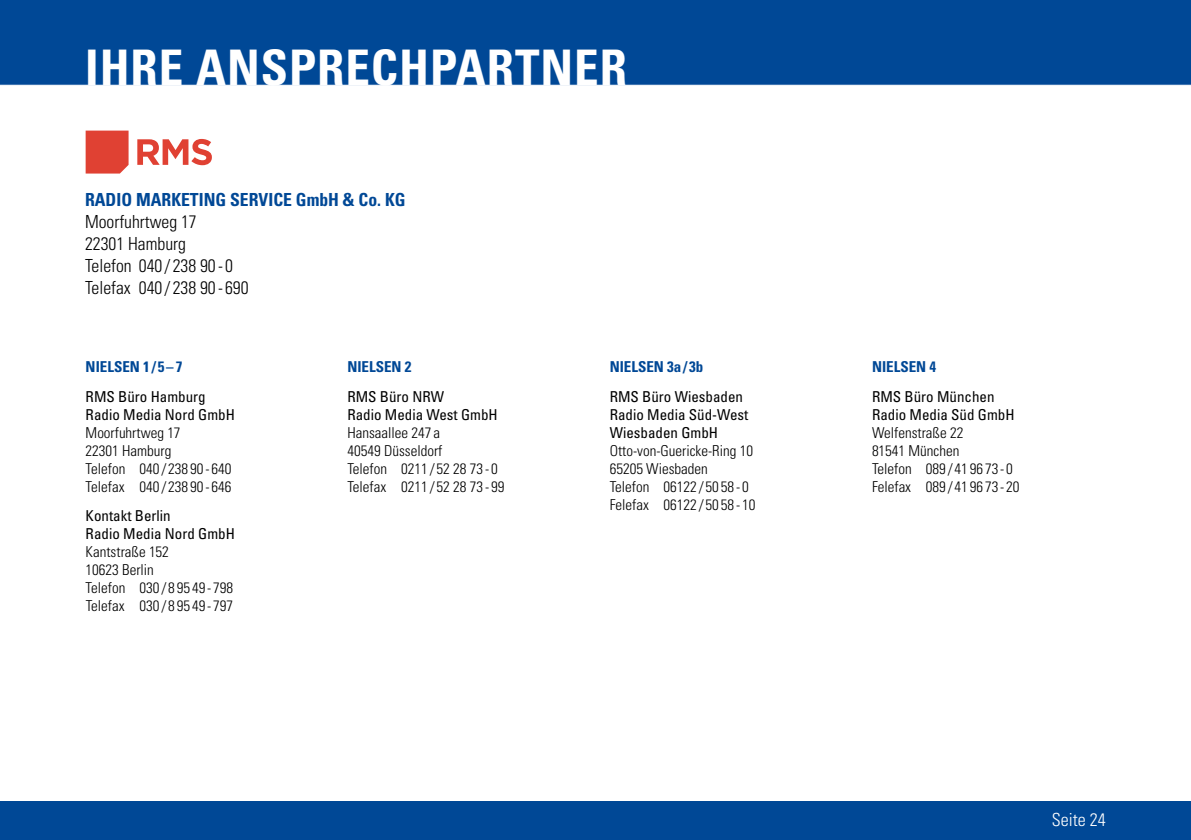
<style>
.page{position:relative;width:1191px;height:840px;background:#fff}
.page>*{position:absolute;margin:0;border:0;box-sizing:border-box;transform-origin:0 0}
.t1{font:700 condensed 49px "Univers";letter-spacing:.02em;color:#fff}
.t2{font:300 condensed 18px/22px "Univers";color:#000}
.t3{font:700 condensed 18px "Univers";color:#004896}
.t4{font:300 condensed 18px "Univers";color:#fff}
.t5{font:300 condensed 15px/18px "Univers";color:#000}
.t6{font:condensed 15px/18px "Univers";color:#000}
.t7{font:700 condensed 15px "Univers";color:#004896}
</style>
<div class="page">
<div style="left:0;top:0;width:1191px;height:86px;background:#004896"></div>
<div style="left:0;top:800px;width:1191px;height:39px;background:#004896"></div>
<div style="left:86px;top:130px;width:43px;height:43px;background:#e04133"></div>
<svg style="left:137px;top:139px;width:75px;height:26px"></svg>
<h1 class="t1" style="left:85px;top:38px;width:543px">IHRE ANSPRECHPARTNER</h1>
<p class="t3" style="left:85px;top:189px;width:322px">RADIO MARKETING SERVICE GmbH &amp; Co. KG</p>
<p class="t2" style="left:85px;top:211px;width:165px">Moorfuhrtweg 17<br>22301 Hamburg<br>Telefon 040 / 238 90 - 0<br>Telefax 040 / 238 90 - 690</p>
<p class="t7" style="left:86px;top:358px;width:98px">NIELSEN 1 / 5 – 7</p>
<p class="t6" style="left:86px;top:387px;width:151px">RMS Büro Hamburg<br>Radio Media Nord GmbH</p>
<p class="t5" style="left:86px;top:423px;width:147px">Moorfuhrtweg 17<br>22301 Hamburg<br>Telefon 040 / 238 90 - 640<br>Telefax 040 / 238 90 - 646</p>
<p class="t6" style="left:86px;top:506px;width:151px">Kontakt Berlin<br>Radio Media Nord GmbH</p>
<p class="t5" style="left:86px;top:542px;width:149px">Kantstraße 152<br>10623 Berlin<br>Telefon 030 / 8 95 49 - 798<br>Telefax 030 / 8 95 49 - 797</p>
<p class="t7" style="left:347px;top:358px;width:66px">NIELSEN 2</p>
<p class="t6" style="left:347px;top:387px;width:152px">RMS Büro NRW<br>Radio Media West GmbH</p>
<p class="t5" style="left:347px;top:423px;width:159px">Hansaallee 247 a<br>40549 Düsseldorf<br>Telefon 0211 / 52 28 73 - 0<br>Telefax 0211 / 52 28 73 - 99</p>
<p class="t7" style="left:609px;top:358px;width:95px">NIELSEN 3a/ 3b</p>
<p class="t6" style="left:609px;top:387px;width:140px">RMS Büro Wiesbaden<br>Radio Media Süd-West<br>Wiesbaden GmbH</p>
<p class="t5" style="left:609px;top:441px;width:147px">Otto-von-Guericke-Ring 10<br>65205 Wiesbaden<br>Telefon 06122 / 50 58 - 0<br>Felefax 06122 / 50 58 - 10</p>
<p class="t7" style="left:872px;top:358px;width:66px">NIELSEN 4</p>
<p class="t6" style="left:872px;top:387px;width:144px">RMS Büro München<br>Radio Media Süd GmbH</p>
<p class="t5" style="left:872px;top:423px;width:149px">Welfenstraße 22<br>81541 München<br>Telefon 089 / 41 96 73 - 0<br>Felefax 089 / 41 96 73 - 20</p>
<p class="t4" style="left:1052px;top:808px;width:55px">Seite 24</p>
</div>
